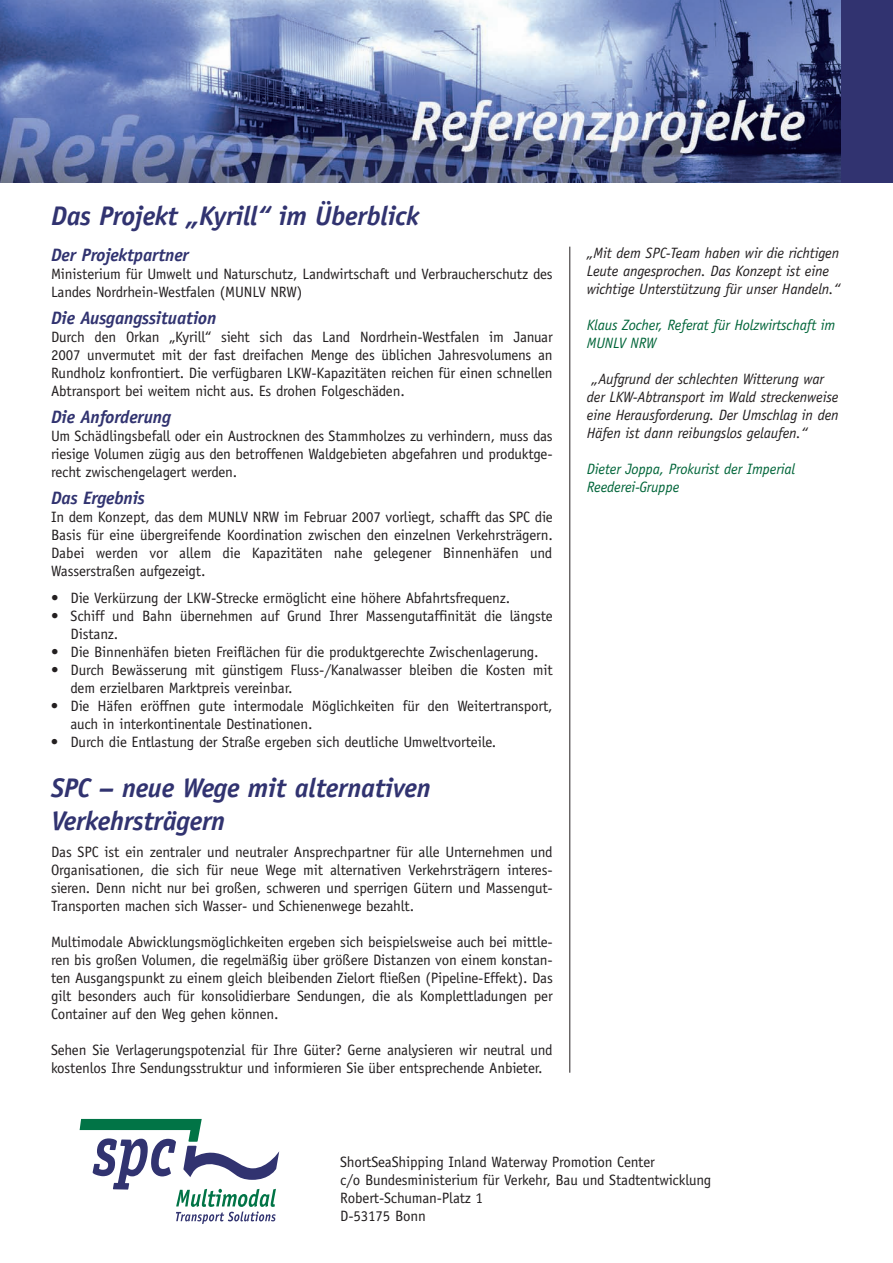
<style>
.page{position:relative;width:893px;height:1263px;background:#fff}
.page>*{position:absolute;margin:0;border:0;box-sizing:border-box;transform-origin:0 0}
.t1{font:italic 700 27px/32.4px "Officina Sans";letter-spacing:-.01em;color:#313370}
.t2{font:italic 700 18px "Officina Sans";letter-spacing:-.01em;color:#313370}
.t3{font:15px/18px "Officina Sans";letter-spacing:-.01em;color:#231f20}
.t4{font:italic 15px/18px "Officina Sans";letter-spacing:-.01em;color:#231f20}
.t5{font:italic 15px/18px "Officina Sans";letter-spacing:-.01em;color:#006539}
</style>
<div class="page">
<img style="left:0;top:0;width:842px;height:183px">
<div style="left:842px;top:0;width:51px;height:183px;background:#313370"></div>
<hr style="left:569px;top:247px;width:1px;height:826px;background:#231f20">
<svg style="left:80px;top:1119px;width:199px;height:105px"></svg>
<h1 class="t1" style="left:51px;top:200px;width:370px">Das Projekt „Kyrill“ im Überblick</h1>
<p class="t2" style="left:51px;top:244px;width:139px">Der Projektpartner</p>
<p class="t3" style="left:51px;top:265px;width:503px">Ministerium für Umwelt und Naturschutz, Landwirtschaft und Verbraucherschutz des<br>Landes Nordrhein-Westfalen (MUNLV NRW)</p>
<p class="t2" style="left:51px;top:307px;width:167px">Die Ausgangssituation</p>
<p class="t3" style="left:51px;top:328px;width:503px;text-align:justify">Durch den Orkan „Kyrill“ sieht sich das Land Nordrhein-Westfalen im Januar 2007 unvermutet mit der fast dreifachen Menge des üblichen Jahresvolumens an Rundholz konfrontiert. Die verfügbaren LKW-Kapazitäten reichen für einen schnellen Abtransport bei weitem nicht aus. Es drohen Folgeschäden.</p>
<p class="t2" style="left:51px;top:406px;width:122px">Die Anforderung</p>
<p class="t3" style="left:51px;top:427px;width:503px;text-align:justify">Um Schädlingsbefall oder ein Austrocknen des Stammholzes zu verhindern, muss das riesige Volumen zügig aus den betroffenen Waldgebieten abgefahren und produktge&shy;recht zwischengelagert werden.</p>
<p class="t2" style="left:51px;top:487px;width:95px">Das Ergebnis</p>
<p class="t3" style="left:51px;top:508px;width:503px;text-align:justify">In dem Konzept, das dem MUNLV NRW im Februar 2007 vorliegt, schafft das SPC die Basis für eine übergreifende Koordination zwischen den einzelnen Verkehrsträgern.<br>Dabei werden vor allem die Kapazitäten nahe gelegener Binnenhäfen und Wasserstraßen aufgezeigt.</p>
<p class="t3" style="left:51px;top:589px;width:461px">• Die Verkürzung der LKW-Strecke ermöglicht eine höhere Abfahrtsfrequenz.</p>
<p class="t3" style="left:71px;top:607px;width:484px;text-indent:-19px">• Schiff und Bahn übernehmen auf Grund Ihrer Massengutaffinität die längste<br>Distanz.</p>
<p class="t3" style="left:51px;top:643px;width:489px">• Die Binnenhäfen bieten Freiflächen für die produktgerechte Zwischenlagerung.</p>
<p class="t3" style="left:70px;top:661px;width:484px;text-indent:-19px">• Durch Bewässerung mit günstigem Fluss-/Kanalwasser bleiben die Kosten mit dem erzielbaren Marktpreis vereinbar.</p>
<p class="t3" style="left:70px;top:697px;width:484px;text-indent:-19px">• Die Häfen eröffnen gute intermodale Möglichkeiten für den Weitertransport, auch in interkontinentale Destinationen.</p>
<p class="t3" style="left:51px;top:733px;width:447px">• Durch die Entlastung der Straße ergeben sich deutliche Umweltvorteile.</p>
<h1 class="t1" style="left:51px;top:772px;width:381px">SPC – neue Wege mit alternativen<br>Verkehrsträgern</h1>
<p class="t3" style="left:51px;top:842px;width:503px;text-align:justify">Das SPC ist ein zentraler und neutraler Ansprechpartner für alle Unternehmen und Organisationen, die sich für neue Wege mit alternativen Verkehrsträgern interes&shy;sieren. Denn nicht nur bei großen, schweren und sperrigen Gütern und Massengut-Transporten machen sich Wasser- und Schienenwege bezahlt.</p>
<p class="t3" style="left:51px;top:932px;width:503px;text-align:justify">Multimodale Abwicklungsmöglichkeiten ergeben sich beispielsweise auch bei mittle&shy;ren bis großen Volumen, die regelmäßig über größere Distanzen von einem konstan&shy;ten Ausgangspunkt zu einem gleich bleibenden Zielort fließen (Pipeline-Effekt). Das gilt besonders auch für konsolidierbare Sendungen, die als Komplettladungen per Container auf den Weg gehen können.</p>
<p class="t3" style="left:51px;top:1040px;width:503px">Sehen Sie Verlagerungspotenzial für Ihre Güter? Gerne analysieren wir neutral und kostenlos Ihre Sendungsstruktur und informieren Sie über entsprechende Anbieter.</p>
<p class="t4" style="left:587px;top:244px;width:255px">„Mit dem SPC-Team haben wir die richtigen<br>Leute angesprochen. Das Konzept ist eine wichtige Unterstützung für unser Handeln.“</p>
<p class="t5" style="left:587px;top:316px;width:250px">Klaus Zocher, Referat für Holzwirtschaft im<br>MUNLV NRW</p>
<p class="t4" style="left:587px;top:370px;width:253px;text-indent:5px">„Aufgrund der schlechten Witterung war der LKW-Abtransport im Wald streckenweise eine Herausforderung. Der Umschlag in den Häfen ist dann reibungslos gelaufen.“</p>
<p class="t5" style="left:587px;top:460px;width:210px">Dieter Joppa, Prokurist der Imperial<br>Reederei-Gruppe</p>
<p class="t3" style="left:340px;top:1153px;width:373px">ShortSeaShipping Inland Waterway Promotion Center<br>c/o Bundesministerium für Verkehr, Bau und Stadtentwicklung Robert-Schuman-Platz 1<br>D-53175 Bonn</p>
</div>
